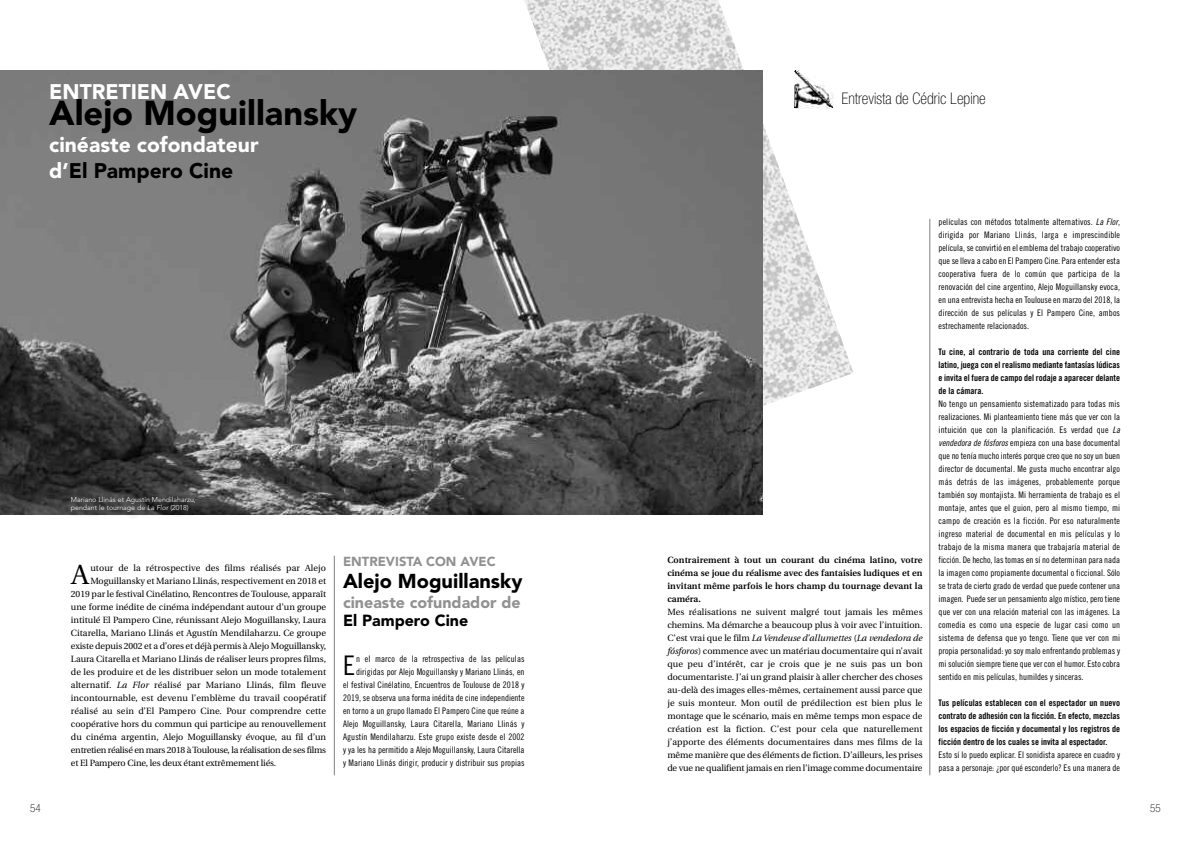
<style>
.page{position:relative;width:1191px;height:842px;background:#fff}
.page>*{position:absolute;margin:0;border:0;box-sizing:border-box;transform-origin:0 0}
.t1{font:900 34.3px "Avenir";color:#000}
.t2{font:27.8px "Utopia";color:#000}
.t3{font:27px "Trade Gothic Cond Eighteen";color:#000}
.t4{font:900 21px/26.6px "Avenir";color:#fff}
.t5{font:900 20px "Avenir";color:#000}
.t6{font:100 condensed 16px "Helvetica Neue";color:#000}
.t7{font:900 16px "Avenir";color:#919191}
.t8{font:900 16px "Avenir";color:#000}
.t9{font:900 13px "Avenir";color:#919191}
.t10{font:100 condensed 11px "Helvetica Neue";color:#000}
.t11{font:9px/13px "Trade Gothic Cond Eighteen";color:#000;text-align:justify}
.t12{font:9px/13px "Utopia";color:#000;text-align:justify}
.t13{font:9px/13px "Trade Gothic Bold Cond Twenty";color:#000;text-align:justify}
.t14{font:600 9px/13px "Utopia";letter-spacing:.01em;color:#000;text-align:justify}
.t15{font:9px "Utopia";letter-spacing:-.025em;color:#000}
.t16{font:300 7px/8px "Avenir";color:#fff}
.s1{color:#000}
.s2{font-style:italic}
.s3{font-family:"Trade Gothic Cond Eighteen Obl"}
</style>
<div class="page">
<img style="left:508px;top:0;width:345px;height:435px">
<hr style="left:929px;top:219px;width:1px;height:556px;background:#808080">
<hr style="left:334px;top:556px;width:1px;height:219px;background:#808080">
<img style="left:0;top:71px;width:762px;height:444px">
<img style="left:795px;top:71px;width:38px;height:38px">
<img style="left:66px;top:490px;width:190px;height:27px">
<h3 class="t4" style="left:49px;top:80px;width:183px">ENTRETIEN AVEC</h3>
<h1 class="t1" style="left:49px;top:99px;width:309px">Alejo Moguillansky</h1>
<h3 class="t4" style="left:49px;top:133px;width:211px">cinéaste cofondateur d’<span class="s1">El Pampero Cine</span></h3>
<p class="t10" style="left:30px;top:804px;width:12px">54</p>
<p class="t16" style="left:71px;top:495px;width:126px">mariano llinás et agustín mendilaharzu, pendant le tournage de <span class="s2">La Flor</span> (2018)</p>
<h2 class="t2" style="left:71px;top:563px;width:19px">A</h2>
<p class="t12" style="left:90px;top:562px;width:237px">utour de la rétrospective des films réalisés par Alejo</p>
<p class="t12" style="left:90px;top:575px;width:237px">Moguillansky et Mariano Llinás, respectivement en 2018 et</p>
<p class="t12" style="left:71px;top:588px;width:257px">2019 par le festival Cinélatino, Rencontres de Toulouse, apparaît</p>
<p class="t12" style="left:71px;top:601px;width:257px">une forme inédite de cinéma indépendant autour d’un groupe</p>
<p class="t12" style="left:71px;top:614px;width:257px">intitulé El Pampero Cine, réunissant Alejo Moguillansky, Laura</p>
<p class="t12" style="left:71px;top:627px;width:257px">Citarella, Mariano Llinás et Agustín Mendilaharzu. Ce groupe</p>
<p class="t12" style="left:71px;top:640px;width:257px">existe depuis 2002 et a d’ores et déjà permis à Alejo Moguillansky,</p>
<p class="t12" style="left:71px;top:653px;width:257px">Laura Citarella et Mariano Llinás de réaliser leurs propres films,</p>
<p class="t12" style="left:71px;top:666px;width:257px">de les produire et de les distribuer selon un mode totalement</p>
<p class="t12" style="left:71px;top:679px;width:257px">alternatif. <span class="s2">La Flor</span> réalisé par Mariano Llinás, film fleuve</p>
<p class="t12" style="left:71px;top:692px;width:257px">incontournable, est devenu l’emblème du travail coopératif</p>
<p class="t12" style="left:71px;top:705px;width:257px">réalisé au sein d’El Pampero Cine. Pour comprendre cette</p>
<p class="t12" style="left:71px;top:718px;width:257px">coopérative hors du commun qui participe au renouvellement</p>
<p class="t12" style="left:71px;top:731px;width:257px">du cinéma argentin, Alejo Moguillansky évoque, au fil d’un</p>
<p class="t15" style="left:71px;top:746px;width:257px">entretien réalisé en mars 2018 àToulouse, la réalisation de ses films</p>
<p class="t12" style="left:71px;top:757px;width:207px">et El Pampero Cine, les deux étant extrêmement liés.</p>
<h3 class="t9" style="left:343px;top:556px;width:154px">ENTREVISTA CON AVEC</h3>
<h3 class="t5" style="left:343px;top:573px;width:181px">Alejo Moguillansky</h3>
<h3 class="t7" style="left:343px;top:596px;width:179px">cineaste cofundador de</h3>
<h3 class="t8" style="left:343px;top:613px;width:127px">El Pampero Cine</h3>
<p class="t11" style="left:343px;top:653px;width:183px;text-align:right">n el marco de la retrospectiva de las películas dirigidas por Alejo Moguillansky y Mariano Llinás, en<br>el festival Cinélatino, Encuentros de Toulouse de 2018 y 2019, se observa una forma inédita de cine independiente en torno a un grupo llamado El Pampero Cine que reúne a Alejo Moguillansky, Laura Citarella, Mariano Llinás y Agustín Mendilaharzu. Este grupo existe desde el 2002 y ya les ha permitido a Alejo Moguillansky, Laura Citarella y Mariano Llinás dirigir, producir y distribuir sus propias</p>
<h3 class="t3" style="left:343px;top:655px;width:13px">E</h3>
<h3 class="t6" style="left:841px;top:92px;width:146px">Entrevista de Cédric Lepine</h3>
<p class="t14" style="left:667px;top:554px;width:257px">Contrairement à tout un courant du cinéma latino, votre cinéma se joue du réalisme avec des fantaisies ludiques et en invitant même parfois le hors champ du tournage devant la caméra.</p>
<p class="t12" style="left:667px;top:606px;width:257px">Mes réalisations ne suivent malgré tout jamais les mêmes chemins. Ma démarche a beaucoup plus à voir avec l’intuition.<br>C’est vrai que le film <span class="s2">La Vendeuse d’allumettes</span> (<span class="s2">La vendedora de fósforos</span>) commence avec un matériau documentaire qui n’avait que peu d’intérêt, car je crois que je ne suis pas un bon documentariste. J’ai un grand plaisir à aller chercher des choses au-delà des images elles-mêmes, certainement aussi parce que je suis monteur. Mon outil de prédilection est bien plus le montage que le scénario, mais en même temps mon espace de création est la fiction. C’est pour cela que naturellement j’apporte des éléments documentaires dans mes films de la même manière que des éléments de fiction. D’ailleurs, les prises de vue ne qualifient jamais en rien l’image comme documentaire</p>
<p class="t11" style="left:938px;top:216px;width:183px">películas con métodos totalmente alternativos. <span class="s3">La Flor</span>, dirigida por Mariano Llinás, larga e imprescindible película, se convirtió en el emblema del trabajo cooperativo que se lleva a cabo en El Pampero Cine. Para entender esta cooperativa fuera de lo común que participa de la renovación del cine argentino, Alejo Moguillansky evoca, en una entrevista hecha en Toulouse en marzo del 2018, la dirección de sus películas y El Pampero Cine, ambos estrechamente relacionados.</p>
<p class="t13" style="left:938px;top:346px;width:183px">Tu cine, al contrario de toda una corriente del cine latino, juega con el realismo mediante fantasías lúdicas e invita el fuera de campo del rodaje a aparecer delante de la cámara.</p>
<p class="t11" style="left:938px;top:398px;width:183px">No tengo un pensamiento sistematizado para todas mis realizaciones. Mi planteamiento tiene más que ver con la intuición que con la planificación. Es verdad que <span class="s3">La vendedora de fósforos</span> empieza con una base documental que no tenía mucho interés porque creo que no soy un buen director de documental. Me gusta mucho encontrar algo más detrás de las imágenes, probablemente porque también soy montajista. Mi herramienta de trabajo es el montaje, antes que el guion, pero al mismo tiempo, mi campo de creación es la ficción. Por eso naturalmente ingreso material de documental en mis películas y lo trabajo de la misma manera que trabajaría material de ficción. De hecho, las tomas en sí no determinan para nada la imagen como propiamente documental o ficcional. Sólo se trata de cierto grado de verdad que puede contener una imagen. Puede ser un pensamiento algo místico, pero tiene que ver con una relación material con las imágenes. La comedia es como una especie de lugar casi como un sistema de defensa que yo tengo. Tiene que ver con mi propia personalidad: yo soy malo enfrentando problemas y mi solución siempre tiene que ver con el humor. Esto cobra sentido en mis películas, humildes y sinceras.</p>
<p class="t13" style="left:938px;top:697px;width:183px">Tus películas establecen con el espectador un nuevo contrato de adhesión con la ficción. En efecto, mezclas los espacios de ficción y documental y los registros de ficción dentro de los cuales se invita al espectador.</p>
<p class="t11" style="left:938px;top:749px;width:183px">Esto sí lo puedo explicar. El sonidista aparece en cuadro y pasa a personaje: ¿por qué esconderlo? Es una manera de</p>
<p class="t10" style="left:1150px;top:804px;width:12px">55</p>
</div>
